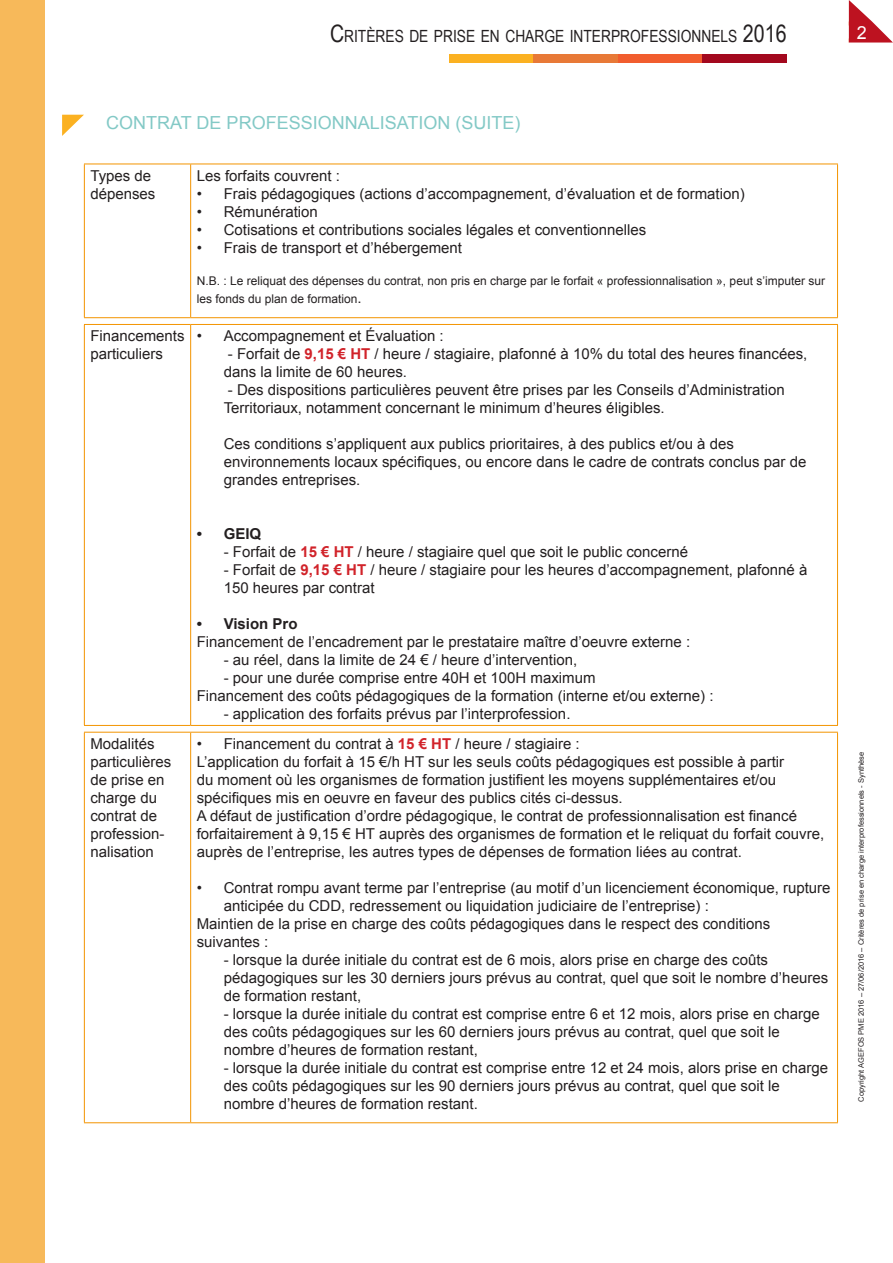
<style>
.page{position:relative;width:893px;height:1263px;background:#fff}
.page>*{position:absolute;margin:0;border:0;box-sizing:border-box;transform-origin:0 0}
.t1{font:18px "Arial";color:#83c9c6}
.t2{font:18px "Arial";color:#fff}
.t3{font:16.8px "Arial Narrow";color:#231f20}
.t4{font:15px/18px "Arial";color:#231f20}
.t5{font:700 15px "Arial";color:#231f20}
.t6{font:12px/18px "Arial";color:#231f20}
.t7{font:7.5px "Arial";color:#231f20}
.s1{font-size:24px}
.s2{font-size:15px}
.s3{font-weight:700;color:#d1232a}
</style>
<div class="page">
<div style="left:618px;top:54px;width:84px;height:9px;background:#f15d2e"></div>
<div style="left:449px;top:54px;width:84px;height:9px;background:#fbb121"></div>
<div style="left:533px;top:54px;width:85px;height:9px;background:#e87937"></div>
<div style="left:702px;top:54px;width:85px;height:9px;background:#a3081e"></div>
<div style="left:0;top:0;width:44px;height:1263px;background:#f7b95a"></div>
<svg style="left:849px;top:0;width:44px;height:43px"></svg>
<hr style="left:84px;top:164px;width:107px;height:1px;background:#f39400">
<hr style="left:84px;top:164px;width:1px;height:153px;background:#f39400">
<hr style="left:191px;top:164px;width:647px;height:1px;background:#f39400">
<hr style="left:190px;top:164px;width:1px;height:153px;background:#f39400">
<hr style="left:837px;top:164px;width:1px;height:153px;background:#f39400">
<hr style="left:84px;top:317px;width:107px;height:1px;background:#f39400">
<hr style="left:191px;top:317px;width:647px;height:1px;background:#f39400">
<hr style="left:84px;top:324px;width:107px;height:1px;background:#f39400">
<hr style="left:84px;top:325px;width:1px;height:400px;background:#f39400">
<hr style="left:191px;top:324px;width:647px;height:1px;background:#f39400">
<hr style="left:190px;top:325px;width:1px;height:400px;background:#f39400">
<hr style="left:837px;top:325px;width:1px;height:400px;background:#f39400">
<hr style="left:84px;top:725px;width:107px;height:1px;background:#f39400">
<hr style="left:191px;top:725px;width:647px;height:1px;background:#f39400">
<hr style="left:84px;top:732px;width:107px;height:1px;background:#f39400">
<hr style="left:84px;top:732px;width:1px;height:390px;background:#f39400">
<hr style="left:191px;top:732px;width:647px;height:1px;background:#f39400">
<hr style="left:190px;top:732px;width:1px;height:390px;background:#f39400">
<hr style="left:837px;top:732px;width:1px;height:390px;background:#f39400">
<hr style="left:84px;top:1122px;width:107px;height:1px;background:#f39400">
<hr style="left:191px;top:1122px;width:647px;height:1px;background:#f39400">
<svg style="left:62px;top:115px;width:22px;height:21px"></svg>
<p class="t3" style="left:330px;top:24px;width:458px"><span class="s1">C</span>RITÈRES DE PRISE EN CHARGE INTERPROFESSIONNELS <span class="s1">2016</span></p>
<p class="t2" style="left:857px;top:20px;width:12px">2</p>
<p class="t1" style="left:106px;top:111px;width:416px">CONTRAT DE PROFESSIONNALISATION (SUITE)</p>
<p class="t4" style="left:90px;top:167px;width:67px">Types de dépenses</p>
<p class="t4" style="left:197px;top:167px;width:145px">Les forfaits couvrent :</p>
<p class="t4" style="left:197px;top:185px;width:550px">• Frais pédagogiques (actions d’accompagnement, d’évaluation et de formation)</p>
<p class="t4" style="left:197px;top:203px;width:123px">• Rémunération</p>
<p class="t4" style="left:197px;top:221px;width:451px">• Cotisations et contributions sociales légales et conventionnelles</p>
<p class="t4" style="left:197px;top:239px;width:267px">• Frais de transport et d’hébergement</p>
<p class="t6" style="left:197px;top:272px;width:630px">N.B. : Le reliquat des dépenses du contrat, non pris en charge par le forfait « professionnalisation », peut s’imputer sur les fonds du plan de formation<span class="s2">.</span></p>
<p class="t4" style="left:90px;top:327px;width:96px">Financements particuliers</p>
<p class="t4" style="left:197px;top:327px;width:249px">• Accompagnement et Évaluation :</p>
<p class="t4" style="left:224px;top:345px;width:585px">- Forfait de <span class="s3">9,15 € HT</span> / heure / stagiaire, plafonné à 10% du total des heures financées, dans la limite de 60 heures.</p>
<p class="t4" style="left:224px;top:381px;width:563px">- Des dispositions particulières peuvent être prises par les Conseils d’Administration<br>Territoriaux, notamment concernant le minimum d’heures éligibles.</p>
<p class="t4" style="left:224px;top:435px;width:584px">Ces conditions s’appliquent aux publics prioritaires, à des publics et/ou à des environnements locaux spécifiques, ou encore dans le cadre de contrats conclus par de grandes entreprises.</p>
<p class="t5" style="left:197px;top:524px;width:66px">• GEIQ</p>
<p class="t4" style="left:224px;top:543px;width:466px">- Forfait de <span class="s3">15 € HT</span> / heure / stagiaire quel que soit le public concerné</p>
<p class="t4" style="left:224px;top:561px;width:585px">- Forfait de <span class="s3">9,15 € HT</span> / heure / stagiaire pour les heures d’accompagnement, plafonné à<br>150 heures par contrat</p>
<p class="t5" style="left:197px;top:614px;width:102px">• Vision Pro</p>
<p class="t4" style="left:197px;top:633px;width:495px">Financement de l’encadrement par le prestataire maître d’oeuvre externe :</p>
<p class="t4" style="left:224px;top:651px;width:355px">- au réel, dans la limite de 24 € / heure d’intervention,</p>
<p class="t4" style="left:224px;top:669px;width:373px">- pour une durée comprise entre 40H et 100H maximum</p>
<p class="t4" style="left:197px;top:687px;width:518px">Financement des coûts pédagogiques de la formation (interne et/ou externe) :</p>
<p class="t4" style="left:224px;top:705px;width:348px">- application des forfaits prévus par l’interprofession.</p>
<p class="t4" style="left:90px;top:735px;width:82px">Modalités particulières de prise en charge du contrat de profession&shy;nalisation</p>
<p class="t4" style="left:197px;top:735px;width:385px">• Financement du contrat à <span class="s3">15 € HT</span> / heure / stagiaire :</p>
<p class="t4" style="left:197px;top:753px;width:589px">L’application du forfait à 15 €/h HT sur les seuls coûts pédagogiques est possible à partir du moment où les organismes de formation justifient les moyens supplémentaires et/ou spécifiques mis en oeuvre en faveur des publics cités ci-dessus.</p>
<p class="t4" style="left:197px;top:807px;width:629px">A défaut de justification d’ordre pédagogique, le contrat de professionnalisation est financé forfaitairement à 9,15 € HT auprès des organismes de formation et le reliquat du forfait couvre, auprès de l’entreprise, les autres types de dépenses de formation liées au contrat.</p>
<p class="t4" style="left:224px;top:879px;width:608px;text-indent:-27px">• Contrat rompu avant terme par l’entreprise (au motif d’un licenciement économique, rupture anticipée du CDD, redressement ou liquidation judiciaire de l’entreprise) :</p>
<p class="t4" style="left:197px;top:915px;width:575px">Maintien de la prise en charge des coûts pédagogiques dans le respect des conditions suivantes :</p>
<p class="t4" style="left:224px;top:951px;width:606px">- lorsque la durée initiale du contrat est de 6 mois, alors prise en charge des coûts pédagogiques sur les 30 derniers jours prévus au contrat, quel que soit le nombre d’heures de formation restant,</p>
<p class="t4" style="left:224px;top:1005px;width:598px">- lorsque la durée initiale du contrat est comprise entre 6 et 12 mois, alors prise en charge des coûts pédagogiques sur les 60 derniers jours prévus au contrat, quel que soit le nombre d’heures de formation restant,</p>
<p class="t4" style="left:224px;top:1059px;width:606px">- lorsque la durée initiale du contrat est comprise entre 12 et 24 mois, alors prise en charge des coûts pédagogiques sur les 90 derniers jours prévus au contrat, quel que soit le nombre d’heures de formation restant.</p>
<p class="t7" style="left:856px;top:1102px;width:351px;rotate:-90deg">Copyright AGEFOS PME 2016 – 27/06/2016 – Critères de prise en charge interprofessionnels - Synthèse</p>
</div>
